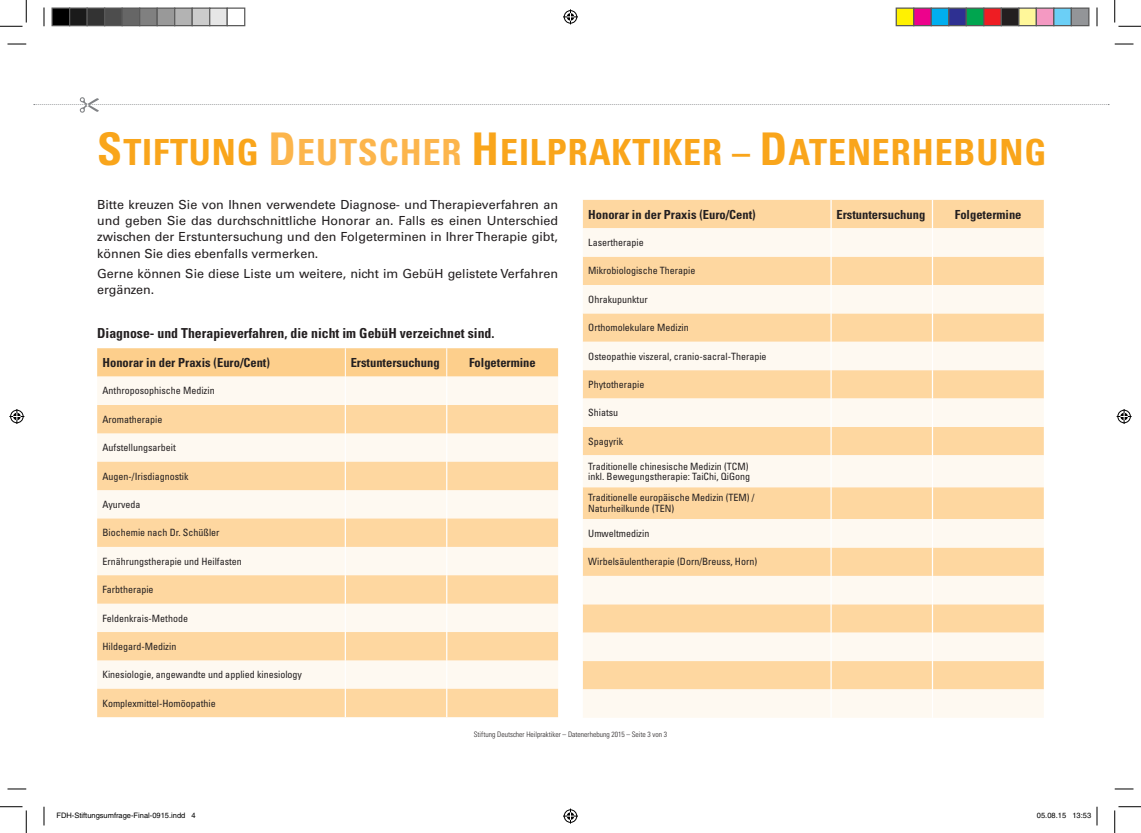
<style>
.page{position:relative;width:1141px;height:833px;background:#fff}
.page>*{position:absolute;margin:0;border:0;box-sizing:border-box;transform-origin:0 0}
.t1{font:700 condensed 36px "Univers LT Std";letter-spacing:.025em;color:#f9a51b}
.t2{font:700 condensed 13.75px "Univers LT Std";color:#231f20}
.t3{font:12.5px/16.2px "Univers LT Std";color:#231f20;text-align:justify}
.t4{font:700 condensed 12.5px "Univers LT Std";color:#231f20}
.t5{font:condensed 10px/10.6px "Univers LT Std";color:#231f20}
.t6{font:300 condensed 7.5px "Univers LT Std";color:#231f20}
.t7{font:7.5px "Helvetica";color:#000}
.s1{font-size:45px}
.s2{font-size:45px;color:#fcb54c}
.s3{color:#fcb54c}
</style>
<div class="page">
<svg style="left:34px;top:97px;width:1074px;height:16px"></svg>
<svg style="left:97px;top:348px;width:461px;height:368px"></svg>
<div style="left:583px;top:200px;width:460px;height:28px;background:#fed7a0"></div>
<svg style="left:583px;top:228px;width:460px;height:489px;fill:#fef9f1"></svg>
<svg style="left:830px;top:200px;width:1px;height:255px"></svg>
<hr style="left:830px;top:455px;width:1px;height:32px;background:#fff">
<hr style="left:830px;top:487px;width:1px;height:32px;background:#fff">
<svg style="left:830px;top:519px;width:1px;height:198px"></svg>
<hr style="left:931px;top:200px;width:2px;height:28px;background:#fff">
<hr style="left:931px;top:228px;width:2px;height:28px;background:#fff">
<hr style="left:931px;top:256px;width:2px;height:29px;background:#fff">
<hr style="left:931px;top:285px;width:2px;height:28px;background:#fff">
<hr style="left:931px;top:313px;width:2px;height:28px;background:#fff">
<hr style="left:931px;top:341px;width:2px;height:29px;background:#fff">
<hr style="left:931px;top:370px;width:2px;height:28px;background:#fff">
<hr style="left:931px;top:398px;width:2px;height:28px;background:#fff">
<hr style="left:931px;top:426px;width:2px;height:29px;background:#fff">
<hr style="left:931px;top:455px;width:2px;height:32px;background:#fff">
<hr style="left:931px;top:487px;width:2px;height:32px;background:#fff">
<hr style="left:931px;top:519px;width:2px;height:28px;background:#fff">
<hr style="left:931px;top:547px;width:2px;height:28px;background:#fff">
<hr style="left:931px;top:575px;width:2px;height:29px;background:#fff">
<hr style="left:931px;top:604px;width:2px;height:28px;background:#fff">
<hr style="left:931px;top:632px;width:2px;height:28px;background:#fff">
<hr style="left:931px;top:660px;width:2px;height:29px;background:#fff">
<hr style="left:931px;top:689px;width:2px;height:28px;background:#fff">
<svg style="left:8px;top:43px;width:18px;height:2px"></svg>
<svg style="left:1114px;top:43px;width:19px;height:2px"></svg>
<svg style="left:8px;top:788px;width:18px;height:1px"></svg>
<svg style="left:1114px;top:788px;width:19px;height:1px"></svg>
<svg style="left:43px;top:8px;width:2px;height:18px"></svg>
<svg style="left:43px;top:806px;width:2px;height:19px"></svg>
<svg style="left:1096px;top:8px;width:1px;height:18px"></svg>
<svg style="left:0;top:0;width:27px;height:27px"></svg>
<svg style="left:0;top:806px;width:27px;height:26px"></svg>
<svg style="left:1114px;top:0;width:26px;height:27px"></svg>
<svg style="left:1114px;top:806px;width:26px;height:26px"></svg>
<svg style="left:563px;top:9px;width:15px;height:15px"></svg>
<svg style="left:563px;top:808px;width:15px;height:15px"></svg>
<svg style="left:9px;top:409px;width:15px;height:15px"></svg>
<svg style="left:1116px;top:409px;width:15px;height:15px"></svg>
<div style="left:52px;top:8px;width:18px;height:18px;background:#000"></div>
<div style="left:51px;top:8px;width:19px;height:18px;border:1px solid #595959"></div>
<div style="left:70px;top:8px;width:17px;height:18px;background:#1a1a1a"></div>
<div style="left:69px;top:8px;width:19px;height:18px;border:1px solid #595959"></div>
<div style="left:87px;top:8px;width:18px;height:18px;background:#333"></div>
<div style="left:86px;top:8px;width:19px;height:18px;border:1px solid #595959"></div>
<div style="left:105px;top:8px;width:17px;height:18px;background:#4d4d4d"></div>
<div style="left:104px;top:8px;width:19px;height:18px;border:1px solid #595959"></div>
<div style="left:122px;top:8px;width:18px;height:18px;background:#666"></div>
<div style="left:121px;top:8px;width:19px;height:18px;border:1px solid #595959"></div>
<div style="left:140px;top:8px;width:17px;height:18px;background:#808080"></div>
<div style="left:139px;top:8px;width:19px;height:18px;border:1px solid #595959"></div>
<div style="left:157px;top:8px;width:18px;height:18px;background:#999"></div>
<div style="left:156px;top:8px;width:19px;height:18px;border:1px solid #595959"></div>
<div style="left:175px;top:8px;width:17px;height:18px;background:#b3b3b3"></div>
<div style="left:174px;top:8px;width:19px;height:18px;border:1px solid #595959"></div>
<div style="left:192px;top:8px;width:18px;height:18px;background:#ccc"></div>
<div style="left:191px;top:8px;width:19px;height:18px;border:1px solid #595959"></div>
<div style="left:210px;top:8px;width:17px;height:18px;background:#e6e6e6"></div>
<div style="left:209px;top:8px;width:19px;height:18px;border:1px solid #595959"></div>
<div style="left:226px;top:8px;width:19px;height:18px;border:1px solid #595959"></div>
<div style="left:896px;top:8px;width:17px;height:18px;background:#fff101"></div>
<div style="left:895px;top:8px;width:19px;height:18px;border:1px solid #595959"></div>
<div style="left:913px;top:8px;width:18px;height:18px;background:#ed028c"></div>
<div style="left:913px;top:8px;width:18px;height:18px;border:1px solid #595959"></div>
<div style="left:931px;top:8px;width:17px;height:18px;background:#00aeef"></div>
<div style="left:930px;top:8px;width:19px;height:18px;border:1px solid #595959"></div>
<div style="left:948px;top:8px;width:18px;height:18px;background:#2e3092"></div>
<div style="left:948px;top:8px;width:18px;height:18px;border:1px solid #595959"></div>
<div style="left:966px;top:8px;width:17px;height:18px;background:#00a54f"></div>
<div style="left:965px;top:8px;width:19px;height:18px;border:1px solid #595959"></div>
<div style="left:983px;top:8px;width:18px;height:18px;background:#ee1d23"></div>
<div style="left:983px;top:8px;width:18px;height:18px;border:1px solid #595959"></div>
<div style="left:1001px;top:8px;width:17px;height:18px;background:#231f20"></div>
<div style="left:1000px;top:8px;width:19px;height:18px;border:1px solid #595959"></div>
<div style="left:1018px;top:8px;width:18px;height:18px;background:#fff79a"></div>
<div style="left:1018px;top:8px;width:18px;height:18px;border:1px solid #595959"></div>
<div style="left:1036px;top:8px;width:17px;height:18px;background:#f499c2"></div>
<div style="left:1035px;top:8px;width:19px;height:18px;border:1px solid #595959"></div>
<div style="left:1053px;top:8px;width:18px;height:18px;background:#6bcff6"></div>
<div style="left:1053px;top:8px;width:18px;height:18px;border:1px solid #595959"></div>
<div style="left:1071px;top:8px;width:17px;height:18px;background:#939598"></div>
<div style="left:1070px;top:8px;width:19px;height:18px;border:1px solid #595959"></div>
<svg style="left:1096px;top:806px;width:1px;height:19px"></svg>
<h1 class="t1" style="left:97px;top:130px;width:950px"><span class="s1">S</span>TIFTUNG <span class="s2">D</span><span class="s3">EUTSCHER</span> <span class="s1">H</span>EILPRAKTIKER – <span class="s1">D</span>ATENERHEBUNG</h1>
<p class="t3" style="left:97px;top:196px;width:462px">Bitte kreuzen Sie von Ihnen verwendete Diagnose- und Therapieverfahren an und geben Sie das durchschnittliche Honorar an. Falls es einen Unterschied zwischen der Erstuntersuchung und den Folgeterminen in Ihrer Therapie gibt, können Sie dies ebenfalls vermerken.</p>
<p class="t3" style="left:97px;top:265px;width:462px">Gerne können Sie diese Liste um weitere, nicht im GebüH gelistete Verfahren ergänzen.</p>
<h2 class="t2" style="left:97px;top:324px;width:399px">Diagnose- und Therapieverfahren, die nicht im GebüH verzeichnet sind.</h2>
<p class="t4" style="left:102px;top:354px;width:169px">Honorar in der Praxis (Euro/Cent)</p>
<p class="t4" style="left:350px;top:354px;width:90px">Erstuntersuchung</p>
<p class="t4" style="left:469px;top:354px;width:68px">Folgetermine</p>
<p class="t5" style="left:102px;top:385px;width:114px">Anthroposophische Medizin</p>
<p class="t5" style="left:102px;top:413px;width:61px">Aromatherapie</p>
<p class="t5" style="left:102px;top:442px;width:75px">Aufstellungsarbeit</p>
<p class="t5" style="left:102px;top:470px;width:88px">Augen-/Irisdiagnostik</p>
<p class="t5" style="left:102px;top:498px;width:40px">Ayurveda</p>
<p class="t5" style="left:102px;top:527px;width:119px">Biochemie nach Dr. Schüßler</p>
<p class="t5" style="left:102px;top:555px;width:141px">Ernährungstherapie und Heilfasten</p>
<p class="t5" style="left:102px;top:583px;width:53px">Farbtherapie</p>
<p class="t5" style="left:102px;top:612px;width:87px">Feldenkrais-Methode</p>
<p class="t5" style="left:102px;top:640px;width:75px">Hildegard-Medizin</p>
<p class="t5" style="left:102px;top:668px;width:201px">Kinesiologie, angewandte und applied kinesiology</p>
<p class="t5" style="left:102px;top:697px;width:115px">Komplexmittel-Homöopathie</p>
<p class="t4" style="left:588px;top:206px;width:169px">Honorar in der Praxis (Euro/Cent)</p>
<p class="t4" style="left:836px;top:206px;width:90px">Erstuntersuchung</p>
<p class="t4" style="left:954px;top:206px;width:68px">Folgetermine</p>
<p class="t5" style="left:588px;top:237px;width:57px">Lasertherapie</p>
<p class="t5" style="left:588px;top:265px;width:109px">Mikrobiologische Therapie</p>
<p class="t5" style="left:588px;top:293px;width:61px">Ohrakupunktur</p>
<p class="t5" style="left:588px;top:322px;width:102px">Orthomolekulare Medizin</p>
<p class="t5" style="left:588px;top:350px;width:180px">Osteopathie viszeral, cranio-sacral-Therapie</p>
<p class="t5" style="left:588px;top:379px;width:58px">Phytotherapie</p>
<p class="t5" style="left:588px;top:407px;width:31px">Shiatsu</p>
<p class="t5" style="left:588px;top:435px;width:36px">Spagyrik</p>
<p class="t5" style="left:588px;top:460px;width:163px">Traditionelle chinesische Medizin (TCM) inkl. Bewegungstherapie: TaiChi, QiGong</p>
<p class="t5" style="left:588px;top:491px;width:168px;line-height:11.2px">Traditionelle europäische Medizin (TEM) /<br>Naturheilkunde (TEN)</p>
<p class="t5" style="left:588px;top:527px;width:63px">Umweltmedizin</p>
<p class="t5" style="left:588px;top:556px;width:170px">Wirbelsäulentherapie (Dorn/Breuss, Horn)</p>
<p class="t6" style="left:474px;top:729px;width:195px">Stiftung Deutscher Heilpraktiker – Datenerhebung 2015 – Seite 3 von 3</p>
<p class="t7" style="left:56px;top:810px;width:141px">FDH-Stiftungsumfrage-Final-0915.indd 4</p>
<p class="t7" style="left:1036px;top:810px;width:56px">05.08.15 13:53</p>
</div>
